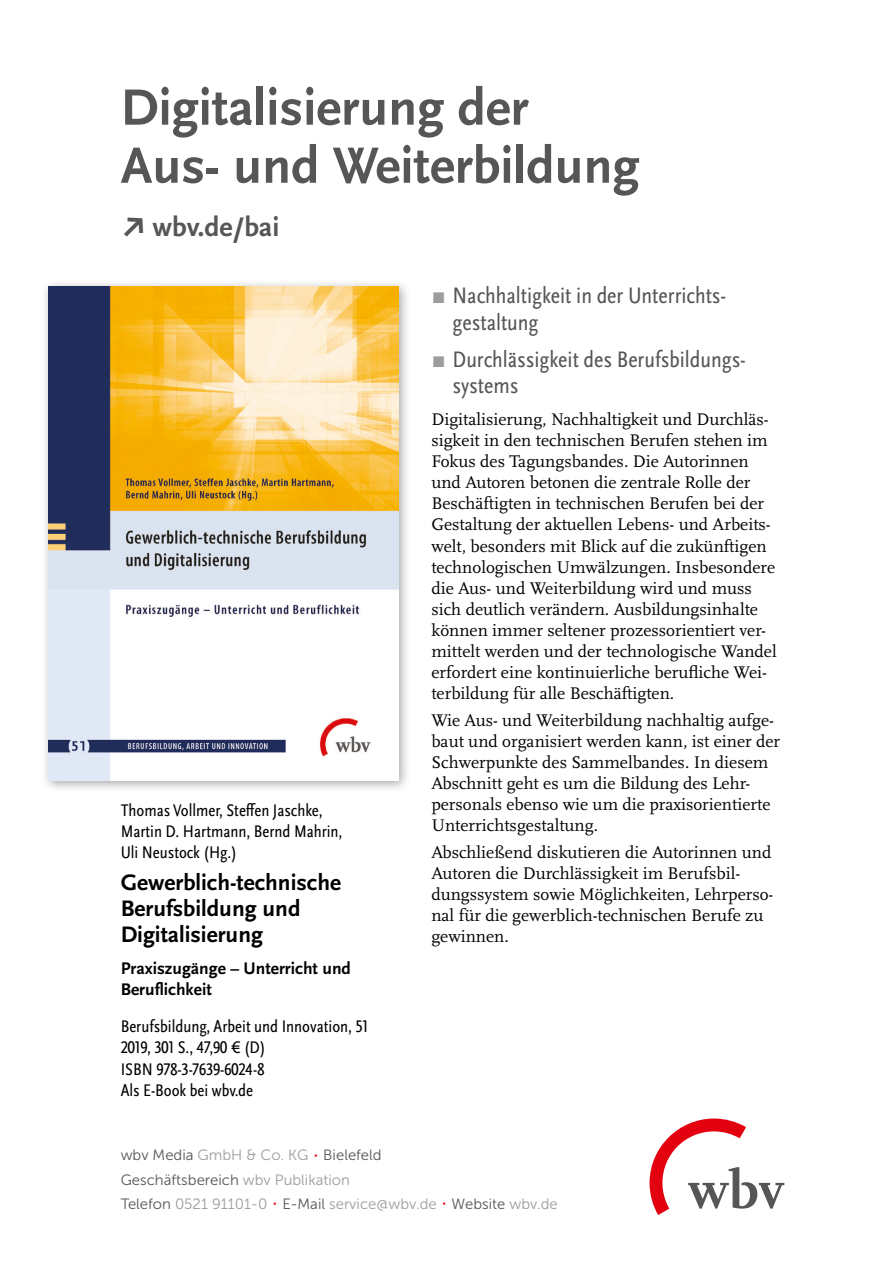
<style>
.page{position:relative;width:893px;height:1263px;background:#fff}
.page>*{position:absolute;margin:0;border:0;box-sizing:border-box;transform-origin:0 0}
.t1{font:700 53.25px/58.1px "Scala Sans LF";color:#565656}
.t2{font:700 28.2px "Scala Sans LF";color:#565656}
.t3{font:condensed 23.4px/26.4px "Scala Sans OT";color:#565656}
.t4{font:700 23.4px/26.4px "Scala Sans LF";color:#000}
.t5{font:17.55px/21.1px "Scala LF";color:#000}
.t6{font:condensed 17.55px/21.1px "Scala Sans OT";color:#000}
.t7{font:700 17.55px/21.1px "Scala Sans LF";color:#000}
.t8{font:14.85px/24.2px "Museo Sans 300";color:#9c9d9d}
.s1{color:#9c9d9d}
.s2{color:#565656}
.s3{font-size:25.5px;color:#e3000f}
</style>
<div class="page">
<div style="left:41px;top:279px;width:371px;height:515px;background:#000;opacity:.35"></div>
<img style="left:48px;top:286px;width:350px;height:494px">
<svg style="left:650px;top:1118px;width:134px;height:97px"></svg>
<h1 class="t1" style="left:121px;top:80px;width:520px">Digitalisierung der<br>Aus- und Weiterbildung</h1>
<h2 class="t2" style="left:152px;top:211px;width:128px">wbv.de/bai</h2>
<p class="t6" style="left:121px;top:800px;width:223px">Thomas Vollmer, Steffen Jaschke,<br>Martin D. Hartmann, Bernd Mahrin,<br>Uli Neustock (Hg.)</p>
<h3 class="t4" style="left:121px;top:869px;width:222px">Gewerblich-technische<br>Berufsbildung und<br>Digitalisierung</h3>
<p class="t7" style="left:121px;top:958px;width:232px">Praxiszugänge – Unterricht und<br>Beruflichkeit</p>
<p class="t6" style="left:121px;top:1016px;width:249px">Berufsbildung, Arbeit und Innovation, 51<br>2019, 301 S., 47,90 € (D)<br>ISBN 978-3-7639-6024-8<br>Als E-Book bei wbv.de</p>
<h3 class="t3" style="left:452px;top:283px;width:273px;text-indent:-21px"><span class="s1">▪</span> Nachhaltigkeit in der Unterrichts&shy;gestaltung</h3>
<h3 class="t3" style="left:452px;top:346px;width:293px;text-indent:-21px"><span class="s1">▪</span> Durchlässigkeit des Berufsbildungs&shy;systems</h3>
<p class="t5" style="left:431px;top:409px;width:347px">Digitalisierung, Nachhaltigkeit und Durchläs&shy;sigkeit in den technischen Berufen stehen im Fokus des Tagungsbandes. Die Autorinnen und Autoren betonen die zentrale Rolle der Beschäftigten in technischen Berufen bei der Gestaltung der aktuellen Lebens- und Arbeits&shy;welt, besonders mit Blick auf die zukünftigen technologischen Umwälzungen. Insbesondere die Aus- und Weiterbildung wird und muss sich deutlich verändern. Ausbildungsinhalte können immer seltener prozessorientiert ver&shy;mittelt werden und der technologische Wandel erfordert eine kontinuierliche berufliche Wei&shy;terbildung für alle Beschäftigten.</p>
<p class="t5" style="left:431px;top:710px;width:350px">Wie Aus- und Weiterbildung nachhaltig aufge&shy;baut und organisiert werden kann, ist einer der Schwerpunkte des Sammelbandes. In diesem Abschnitt geht es um die Bildung des Lehr&shy;personals ebenso wie um die praxisorientierte Unterrichtsgestaltung.</p>
<p class="t5" style="left:431px;top:842px;width:344px">Abschließend diskutieren die Autorinnen und Autoren die Durchlässigkeit im Berufsbil&shy;dungssystem sowie Möglichkeiten, Lehrperso&shy;nal für die gewerblich-technischen Berufe zu gewinnen.</p>
<p class="t8" style="left:121px;top:1143px;width:439px"><span class="s2">wbv Media</span> GmbH &amp; Co. KG <span class="s3">·</span> <span class="s2">Bielefeld<br>Geschäftsbereich</span> wbv Publikation<br><span class="s2">Telefon</span> 0521 91101-0 <span class="s3">·</span> <span class="s2">E-Mail</span> service@wbv.de <span class="s3">·</span> <span class="s2">Website</span> wbv.de</p>
</div>
